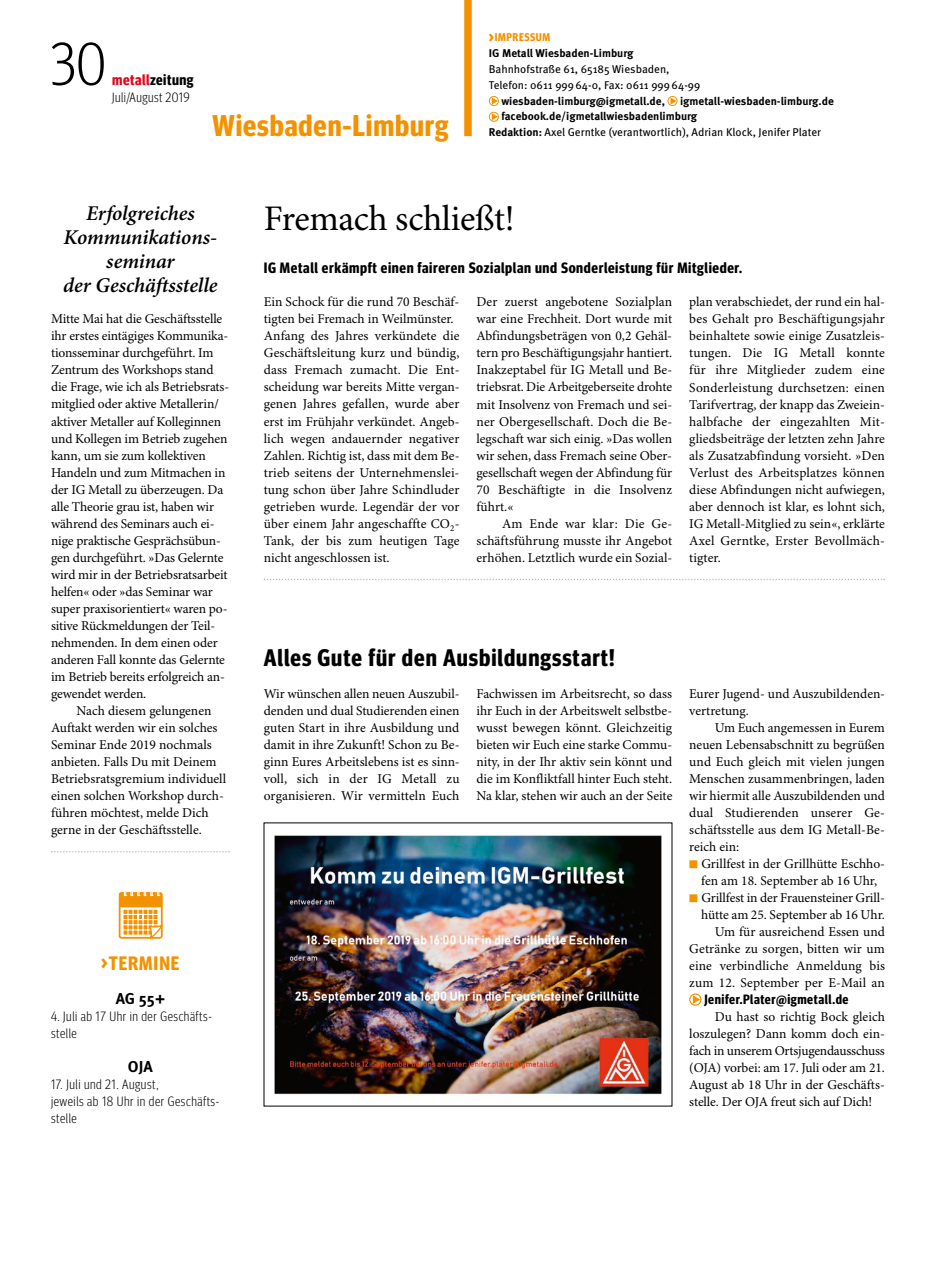
<style>
.page{position:relative;width:936px;height:1285px;background:#fff}
.page>*{position:absolute;margin:0;border:0;box-sizing:border-box;transform-origin:0 0}
.t1{font:300 60px "Meta Headline Cond OT";color:#000}
.t2{font:36px "Minion Pro";letter-spacing:-.01em;color:#000}
.t3{font:700 30px "Meta Headline Cond OT";letter-spacing:.03em;color:#f39200}
.t4{font:700 24px "Meta Headline Cond OT";letter-spacing:.04em;color:#000}
.t5{font:italic 600 21px/24px "Minion Pro";letter-spacing:-.005em;color:#000;text-align:center}
.t6{font:700 19.5px "Meta Headline Cond OT";letter-spacing:.05em;color:#f39200}
.t7{font:700 15.75px "Meta OT";letter-spacing:-.005em;color:#000}
.t8{font:700 15px "Meta Headline Cond OT";letter-spacing:.04em;color:#000}
.t9{font:13.5px/17px "Minion Pro";color:#000;text-align:justify}
.t10{font:300 13.5px/17px "Meta Headline Cond OT";letter-spacing:.04em;color:#000}
.t11{font:700 13.5px "Meta Headline Cond OT";letter-spacing:.04em;color:#000}
.t12{font:11.25px/15.8px "Meta OT";color:#000}
.t13{font:700 11.25px "Meta OT";color:#000}
.t14{font:700 11.25px "Meta Headline Cond OT";letter-spacing:.05em;color:#f39200}
.s1{color:#e3051b}
.s2{font-size:15.75px}
.s3{font-weight:700}
.s4{font-family:"Meta OT";font-weight:700;font-size:10.5px;color:#f39200}
</style>
<div class="page">
<svg style="left:689px;top:993px;width:12px;height:12px"></svg>
<div style="left:464px;top:0;width:7px;height:136px;background:#f39200"></div>
<svg style="left:264px;top:578px;width:620px;height:2px"></svg>
<svg style="left:489px;top:96px;width:10px;height:10px"></svg>
<svg style="left:667px;top:96px;width:10px;height:10px"></svg>
<svg style="left:489px;top:112px;width:10px;height:10px"></svg>
<img style="left:274px;top:835px;width:388px;height:260px">
<svg style="left:51px;top:851px;width:179px;height:1px"></svg>
<svg style="left:119px;top:890px;width:44px;height:49px"></svg>
<h1 class="t1" style="left:50px;top:28px;width:58px">30</h1>
<p class="t8" style="left:112px;top:71px;width:83px"><span class="s1">metall</span>zeitung</p>
<p class="t10" style="left:112px;top:88px;width:79px">Juli/August 2019</p>
<h3 class="t3" style="left:212px;top:107px;width:237px">Wiesbaden-Limburg</h3>
<p class="t14" style="left:489px;top:31px;width:63px"><span class="s2">&gt;</span>IMPRESSUM</p>
<p class="t13" style="left:489px;top:46px;width:146px">IG Metall Wiesbaden-Limburg</p>
<p class="t12" style="left:489px;top:61px;width:213px">Bahnhofstraße 61, 65185 Wiesbaden,<br>Telefon: 0611 999 64-0, Fax: 0611 999 64-99</p>
<p class="t13" style="left:501px;top:93px;width:165px">wiesbaden-limburg@igmetall.de,</p>
<p class="t13" style="left:680px;top:93px;width:155px">igmetall-wiesbaden-limburg.de</p>
<p class="t13" style="left:501px;top:109px;width:197px">facebook.de/igmetallwiesbadenlimburg</p>
<p class="t12" style="left:489px;top:124px;width:334px"><span class="s3">Redaktion:</span> Axel Gerntke (verantwortlich), Adrian Klock, Jenifer Plater</p>
<h3 class="t5" style="left:63px;top:201px;width:156px">Erfolgreiches<br>Kommunikations - seminar<br>der Geschäftsstelle</h3>
<p class="t9" style="left:51px;top:311px;width:180px;text-align:left">Mitte Mai hat die Geschäftsstelle ihr erstes eintägiges Kommunika&shy;tionsseminar durchgeführt. Im<br>Zentrum des Workshops stand die Frage, wie ich als Betriebsrats&shy;mitglied oder aktive Metallerin/ aktiver Metaller auf Kolleginnen und Kollegen im Betrieb zugehen kann, um sie zum kollektiven<br>Handeln und zum Mitmachen in der IG Metall zu überzeugen. Da alle Theorie grau ist, haben wir während des Seminars auch ei&shy;nige praktische Gesprächsübun&shy;gen durchgeführt. »Das Gelernte wird mir in der Betriebsratsarbeit helfen« oder »das Seminar war super praxisorientiert« waren po&shy;sitive Rückmeldungen der Teil&shy;nehmenden. In dem einen oder anderen Fall konnte das Gelernte im Betrieb bereits erfolgreich an&shy;gewendet werden.</p>
<p class="t9" style="left:51px;top:702px;width:176px;text-align:left;text-indent:26px">Nach diesem gelungenen<br>Auftakt werden wir ein solches<br>Seminar Ende 2019 nochmals anbieten. Falls Du mit Deinem<br>Betriebsratsgremium individuell einen solchen Workshop durch&shy;führen möchtest, melde Dich gerne in der Geschäftsstelle.</p>
<h3 class="t6" style="left:101px;top:951px;width:80px">&gt;TERMINE</h3>
<p class="t7" style="left:116px;top:988px;width:51px">AG 55+</p>
<p class="t10" style="left:51px;top:1007px;width:162px">4. Juli ab 17 Uhr in der Geschäfts&shy;stelle</p>
<p class="t7" style="left:128px;top:1056px;width:26px">OJA</p>
<p class="t10" style="left:51px;top:1075px;width:170px">17. Juli und 21. August,<br>jeweils ab 18 Uhr in der Geschäfts&shy;stelle</p>
<h2 class="t2" style="left:264px;top:197px;width:252px">Fremach schließt!</h2>
<p class="t8" style="left:264px;top:258px;width:480px">IG Metall erkämpft einen faireren Sozialplan und Sonderleistung für Mitglieder.</p>
<p class="t9" style="left:264px;top:294px;width:197px;text-align:left">Ein Schock für die rund 70 Beschäf&shy;tigten bei Fremach in Weilmünster.<br>Anfang des Jahres verkündete die Geschäftsleitung kurz und bündig, dass Fremach zumacht. Die Ent&shy;scheidung war bereits Mitte vergan&shy;genen Jahres gefallen, wurde aber erst im Frühjahr verkündet. Angeb&shy;lich wegen andauernder negativer Zahlen. Richtig ist, dass mit dem Be&shy;trieb seitens der Unternehmenslei&shy;tung schon über Jahre Schindluder getrieben wurde. Legendär der vor über einem Jahr angeschaffte CO<sub>2</sub>- Tank, der bis zum heutigen Tage nicht angeschlossen ist.</p>
<p class="t9" style="left:476px;top:294px;width:197px">Der zuerst angebotene Sozialplan war eine Frechheit. Dort wurde mit Abfindungsbeträgen von 0,2 Gehäl&shy;tern pro Beschäftigungsjahr hantiert.<br>Inakzeptabel für IG Metall und Be&shy;triebsrat. Die Arbeitgeberseite drohte mit Insolvenz von Fremach und sei&shy;ner Obergesellschaft. Doch die Be&shy;legschaft war sich einig. »Das wollen wir sehen, dass Fremach seine Ober&shy;gesellschaft wegen der Abfindung für 70 Beschäftigte in die Insolvenz führt.«</p>
<p class="t9" style="left:476px;top:515px;width:197px;text-indent:26px">Am Ende war klar: Die Ge&shy;schäftsführung musste ihr Angebot erhöhen. Letztlich wurde ein Sozial-</p>
<p class="t9" style="left:689px;top:294px;width:197px">plan verabschiedet, der rund ein hal&shy;bes Gehalt pro Beschäftigungsjahr beinhaltete sowie einige Zusatzleis&shy;tungen. Die IG Metall konnte für ihre Mitglieder zudem eine Sonderleistung durchsetzen: einen Tarifvertrag, der knapp das Zweiein&shy;halbfache der eingezahlten Mit&shy;gliedsbeiträge der letzten zehn Jahre als Zusatzabfindung vorsieht. »Den Verlust des Arbeitsplatzes können diese Abfindungen nicht aufwiegen, aber dennoch ist klar, es lohnt sich, IG Metall-Mitglied zu sein«, erklärte Axel Gerntke, Erster Bevollmäch - tigter.</p>
<h3 class="t4" style="left:264px;top:643px;width:352px">Alles Gute für den Ausbildungsstart!</h3>
<p class="t9" style="left:264px;top:685px;width:197px">Wir wünschen allen neuen Auszubil&shy;denden und dual Studierenden einen guten Start in ihre Ausbildung und damit in ihre Zukunft! Schon zu Be&shy;ginn Eures Arbeitslebens ist es sinn&shy;voll, sich in der IG Metall zu organisieren. Wir vermitteln Euch</p>
<p class="t9" style="left:476px;top:685px;width:197px">Fachwissen im Arbeitsrecht, so dass ihr Euch in der Arbeitswelt selbstbe&shy;wusst bewegen könnt. Gleichzeitig bieten wir Euch eine starke Commu&shy;nity, in der Ihr aktiv sein könnt und die im Konfliktfall hinter Euch steht.<br>Na klar, stehen wir auch an der Seite</p>
<p class="t9" style="left:689px;top:685px;width:197px">Eurer Jugend- und Auszubildenden&shy;vertretung.</p>
<p class="t9" style="left:689px;top:719px;width:197px;text-indent:26px">Um Euch angemessen in Eurem neuen Lebensabschnitt zu begrüßen und Euch gleich mit vielen jungen Menschen zusammenbringen, laden wir hiermit alle Auszubildenden und dual Studierenden unserer Ge&shy;schäftsstelle aus dem IG Metall-Be&shy;reich ein:</p>
<p class="t9" style="left:689px;top:855px;width:197px;text-align:center"><span class="s4">■</span> Grillfest in der Grillhütte Eschho&shy;fen am 18. September ab 16 Uhr,</p>
<p class="t9" style="left:689px;top:889px;width:197px;text-align:right"><span class="s4">■</span> Grillfest in der Frauensteiner Grill&shy;hütte am 25. September ab 16 Uhr.<br>Um für ausreichend Essen und<br>Getränke zu sorgen, bitten wir um eine verbindliche Anmeldung bis zum 12. September per E-Mail an</p>
<p class="t11" style="left:704px;top:991px;width:145px">Jenifer.Plater@igmetall.de</p>
<p class="t9" style="left:689px;top:1008px;width:197px;text-indent:26px">Du hast so richtig Bock gleich loszulegen? Dann komm doch ein&shy;fach in unserem Ortsjugendausschuss (OJA) vorbei: am 17. Juli oder am 21.<br>August ab 18 Uhr in der Geschäfts&shy;stelle. Der OJA freut sich auf Dich!</p>
</div>
